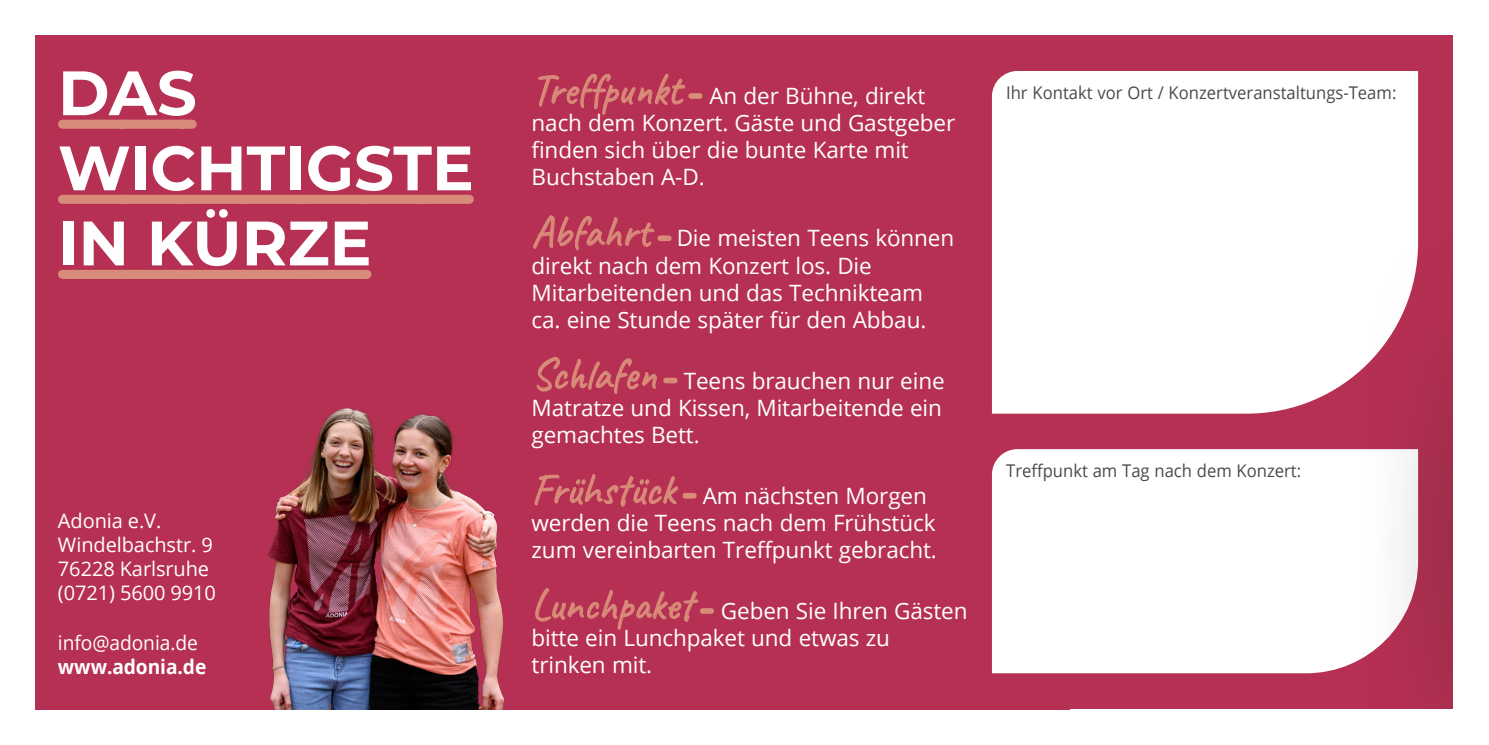
<style>
.page{position:relative;width:1489px;height:745px;background:#fff}
.page>*{position:absolute;margin:0;border:0;box-sizing:border-box;transform-origin:0 0}
.t1{font:700 62.5px/75px "Montserrat";color:#fff}
.t2{font:22.5px/27px "Open Sans";letter-spacing:-.005em;color:#fff}
.t3{font:20px/24px "Open Sans";letter-spacing:-.005em;color:#fff}
.t4{font:20px "Open Sans";letter-spacing:-.005em;color:#fff;scale:.96 1}
.t5{font:700 20px "Open Sans";letter-spacing:-.005em;color:#fff;scale:.96 1}
.t6{font:17.5px "Open Sans";color:#494a4b;scale:.95 1}
.s1{font-family:"Caveat";font-size:45px;color:#d98b79}
</style>
<div class="page">
<div style="left:35px;top:35px;width:1418px;height:674px;background:#b63053"></div>
<div style="left:688px;top:93px;width:14px;height:6px;background:#d98b79;border-radius:3px"></div>
<div style="left:657px;top:235px;width:14px;height:6px;background:#d98b79;border-radius:3px"></div>
<div style="left:663px;top:377px;width:14px;height:6px;background:#d98b79;border-radius:3px"></div>
<div style="left:682px;top:492px;width:14px;height:6px;background:#d98b79;border-radius:3px"></div>
<svg style="left:699px;top:607px;width:15px;height:6px"></svg>
<svg style="left:62px;top:120px;width:130px;height:9px"></svg>
<svg style="left:62px;top:195px;width:407px;height:9px;background:#d88978"></svg>
<div style="left:62px;top:270px;width:305px;height:9px;background:#d98b79"></div>
<div style="left:992px;top:71px;width:425px;height:342px;background:#fff"></div>
<div style="left:992px;top:449px;width:368px;height:223px;background:#fff"></div>
<svg style="left:1360px;top:216px;width:93px;height:493px"></svg>
<img style="left:267px;top:408px;width:238px;height:301px">
<h1 class="t1" style="left:58px;top:52px;width:417px">DAS<br>WICHTIGSTE<br>IN KÜRZE</h1>
<p class="t3" style="left:58px;top:508px;width:160px">Adonia e.V.<br>Windelbachstr. 9<br>76228 Karlsruhe (0721) 5600 9910</p>
<p class="t4" style="left:58px;top:628px;width:147px">info@adonia.de</p>
<p class="t5" style="left:58px;top:651px;width:156px">www.adonia.de</p>
<p class="t2" style="left:531px;top:82px;width:425px"><span class="s1">Treffpunkt</span> An der Bühne, direkt nach dem Konzert. Gäste und Gastgeber finden sich über die bunte Karte mit<br>Buchstaben A-D.</p>
<p class="t2" style="left:531px;top:224px;width:424px"><span class="s1">Abfahrt</span> Die meisten Teens können direkt nach dem Konzert los. Die Mitarbeitenden und das Technikteam ca. eine Stunde später für den Abbau.</p>
<p class="t2" style="left:531px;top:366px;width:414px"><span class="s1">Schlafen</span> Teens brauchen nur eine<br>Matratze und Kissen, Mitarbeitende ein gemachtes Bett.</p>
<p class="t2" style="left:531px;top:481px;width:407px"><span class="s1">Frühstück</span> Am nächsten Morgen werden die Teens nach dem Frühstück zum vereinbarten Treffpunkt gebracht.</p>
<p class="t2" style="left:531px;top:596px;width:437px"><span class="s1">Lunchpaket</span> Geben Sie Ihren Gästen bitte ein Lunchpaket und etwas zu trinken mit.</p>
<p class="t6" style="left:1006px;top:80px;width:412px">Ihr Kontakt vor Ort / Konzertveranstaltungs-Team:</p>
<p class="t6" style="left:1006px;top:458px;width:312px">Treffpunkt am Tag nach dem Konzert:</p>
</div>
